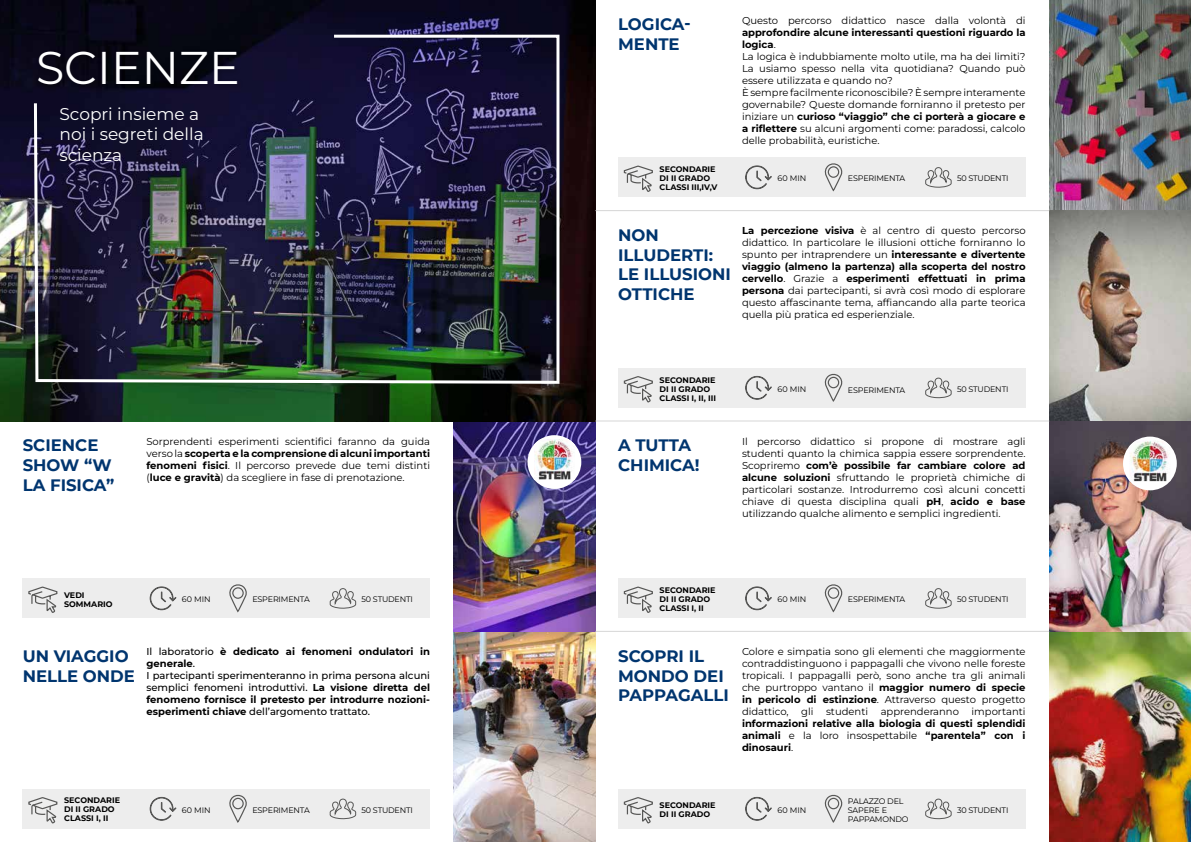
<style>
.page{position:relative;width:1191px;height:842px;background:#fff}
.page>*{position:absolute;margin:0;border:0;box-sizing:border-box;transform-origin:0 0}
.t1{font:45.9px "Montserrat";color:#fff}
.t2{font:17px/20.4px "Montserrat";color:#fff}
.t3{font:700 16.5px/19.8px "Montserrat";color:#00356f}
.t4{font:10px/12px "Montserrat";color:#000;text-align:justify}
.t5{font:700 10px/12px "Montserrat";color:#000}
.t6{font:8px/9px "Montserrat";letter-spacing:-.02em;color:#000}
.t7{font:700 8px/9px "Montserrat";color:#000}
.s1{font-weight:700}
.s2{font-weight:500}
.s3{font-weight:400}
</style>
<div class="page">
<img style="left:454px;top:631px;width:141px;height:211px">
<div style="left:23px;top:789px;width:407px;height:39px;background:#ededed"></div>
<svg style="left:28px;top:797px;width:30px;height:26px"></svg>
<svg style="left:149px;top:796px;width:28px;height:25px"></svg>
<svg style="left:229px;top:794px;width:18px;height:29px"></svg>
<svg style="left:329px;top:798px;width:28px;height:22px"></svg>
<img style="left:454px;top:421px;width:141px;height:210px">
<div style="left:23px;top:579px;width:407px;height:39px;background:#ededed"></div>
<svg style="left:28px;top:586px;width:30px;height:27px"></svg>
<svg style="left:149px;top:586px;width:28px;height:25px"></svg>
<svg style="left:229px;top:584px;width:18px;height:29px"></svg>
<svg style="left:329px;top:588px;width:28px;height:21px"></svg>
<div style="left:527px;top:435px;width:54px;height:54px;background:#fff;border-radius:50%"></div>
<img style="left:534px;top:439px;width:41px;height:41px">
<img style="left:1049px;top:0;width:142px;height:210px">
<div style="left:618px;top:158px;width:407px;height:39px;background:#ededed"></div>
<svg style="left:623px;top:165px;width:30px;height:27px"></svg>
<svg style="left:745px;top:165px;width:27px;height:25px"></svg>
<svg style="left:824px;top:163px;width:19px;height:29px"></svg>
<svg style="left:925px;top:167px;width:27px;height:21px"></svg>
<svg style="left:1049px;top:210px;width:142px;height:211px;background:#a8a29a"></svg>
<div style="left:618px;top:368px;width:407px;height:40px;background:#ededed"></div>
<svg style="left:623px;top:376px;width:30px;height:26px"></svg>
<svg style="left:745px;top:375px;width:27px;height:25px"></svg>
<svg style="left:824px;top:373px;width:19px;height:29px"></svg>
<svg style="left:925px;top:377px;width:27px;height:22px"></svg>
<img style="left:0;top:0;width:595px;height:421px">
<svg style="left:331px;top:33px;width:230px;height:67px;background:#242043"></svg>
<img style="left:32px;top:100px;width:530px;height:285px">
<div style="left:35px;top:49px;width:209px;height:42px;background:#000;opacity:.33"></div>
<img style="left:1049px;top:631px;width:142px;height:211px">
<div style="left:618px;top:789px;width:407px;height:39px;background:#ededed"></div>
<svg style="left:623px;top:797px;width:30px;height:26px"></svg>
<svg style="left:745px;top:796px;width:27px;height:25px"></svg>
<svg style="left:824px;top:794px;width:19px;height:29px"></svg>
<svg style="left:925px;top:798px;width:27px;height:22px"></svg>
<img style="left:1049px;top:421px;width:142px;height:210px">
<div style="left:618px;top:579px;width:407px;height:39px;background:#ededed"></div>
<svg style="left:623px;top:586px;width:30px;height:27px"></svg>
<svg style="left:745px;top:586px;width:27px;height:25px"></svg>
<svg style="left:824px;top:584px;width:19px;height:29px"></svg>
<svg style="left:925px;top:588px;width:27px;height:21px"></svg>
<div style="left:1123px;top:437px;width:53px;height:53px;background:#fff;border-radius:50%"></div>
<img style="left:1129px;top:440px;width:41px;height:41px">
<hr style="left:595px;top:210px;width:454px;height:1px;background:#d6d6d6">
<hr style="left:595px;top:421px;width:454px;height:1px;background:#d6d6d6">
<hr style="left:595px;top:631px;width:454px;height:1px;background:#d6d6d6">
<h1 class="t1" style="left:36px;top:36px;width:205px">SCIENZE</h1>
<h2 class="t2" style="left:59px;top:103px;width:146px">Scopri insieme a noi i segreti della scienza</h2>
<h3 class="t3" style="left:618px;top:14px;width:74px">LOGICA-<br>MENTE</h3>
<p class="t4" style="left:742px;top:14px;width:285px">Questo percorso didattico nasce dalla volontà di</p>
<p class="t4" style="left:742px;top:26px;width:285px;text-align:left"><span class="s1">approfondire alcune interessanti questioni riguardo la logica</span>.<br>La logica è indubbiamente molto utile, ma ha dei limiti?<br>La usiamo spesso nella vita quotidiana? Quando può essere utilizzata e quando no?<br>È sempre facilmente riconoscibile? È sempre interamente governabile? Queste domande forniranno il pretesto per iniziare un <span class="s1">curioso “viaggio” che ci porterà a giocare e a riflettere</span> su alcuni argomenti come: paradossi, calcolo delle probabilità, euristiche.</p>
<p class="t6" style="left:957px;top:174px;width:53px">50 STUDENTI</p>
<p class="t7" style="left:659px;top:164px;width:59px">SECONDARIE<br>DI II GRADO<br>CLASSI III,IV,V</p>
<p class="t6" style="left:777px;top:174px;width:30px">60 MIN</p>
<p class="t6" style="left:848px;top:174px;width:59px">ESPERIMENTA</p>
<h3 class="t3" style="left:618px;top:224px;width:114px">NON<br>ILLUDERTI:<br>LE ILLUSIONI<br>OTTICHE</h3>
<p class="t4" style="left:742px;top:224px;width:285px"><span class="s1">La percezione visiva</span> è al centro di questo percorso didattico. In particolare le illusioni ottiche forniranno lo spunto per intraprendere un <span class="s1">interessante e divertente viaggio (almeno la partenza) alla scoperta del nostro cervello</span>. Grazie a <span class="s1">esperimenti effettuati in prima persona</span> dai partecipanti, si avrà così modo di esplorare questo affascinante tema, affiancando alla parte teorica quella più pratica ed esperienziale.</p>
<p class="t7" style="left:659px;top:375px;width:58px">SECONDARIE<br>DI II GRADO<br>CLASSI I, II, III</p>
<p class="t6" style="left:777px;top:384px;width:30px">60 MIN</p>
<p class="t6" style="left:848px;top:385px;width:59px">ESPERIMENTA</p>
<p class="t6" style="left:957px;top:384px;width:53px">50 STUDENTI</p>
<h3 class="t3" style="left:23px;top:435px;width:93px">SCIENCE<br>SHOW “W<br>LA FISICA”</h3>
<p class="t4" style="left:146px;top:435px;width:285px">Sorprendenti esperimenti scientifici faranno da guida verso la <span class="s1">scoperta e la comprensione di alcuni importanti fenomeni fisici</span>. Il percorso prevede due temi distinti (<span class="s1">luce e gravità</span>) da scegliere in fase di prenotazione.</p>
<h3 class="t3" style="left:618px;top:435px;width:83px">A TUTTA<br>CHIMICA!</h3>
<p class="t4" style="left:742px;top:435px;width:285px">Il percorso didattico si propone di mostrare agli studenti quanto la chimica sappia essere sorprendente.<br>Scopriremo <span class="s1">com’è possibile far cambiare colore ad alcune soluzioni</span> sfruttando le proprietà chimiche di particolari sostanze. Introdurremo così alcuni concetti chiave di questa disciplina quali <span class="s1">pH</span>, <span class="s1">acido e base </span>utilizzando qualche alimento e semplici ingredienti.</p>
<p class="t7" style="left:64px;top:590px;width:50px">VEDI<br>SOMMARIO</p>
<p class="t6" style="left:182px;top:595px;width:30px">60 MIN</p>
<p class="t6" style="left:252px;top:595px;width:59px">ESPERIMENTA</p>
<p class="t6" style="left:361px;top:595px;width:53px">50 STUDENTI</p>
<p class="t7" style="left:659px;top:585px;width:57px">SECONDARIE<br>DI II GRADO<br>CLASSI I, II</p>
<p class="t6" style="left:777px;top:595px;width:30px">60 MIN</p>
<p class="t6" style="left:848px;top:595px;width:59px">ESPERIMENTA</p>
<p class="t6" style="left:957px;top:595px;width:53px">50 STUDENTI</p>
<h3 class="t3" style="left:23px;top:645px;width:114px">UN VIAGGIO<br>NELLE ONDE</h3>
<p class="t5" style="left:146px;top:645px;width:285px"><span class="s2">Il laboratorio</span> è dedicato ai fenomeni ondulatori in generale<span class="s2">.<br>I partecipanti sperimenteranno in prima persona alcuni semplici fenomeni introduttivi.</span> La visione diretta del fenomeno fornisce il pretesto per introdurre nozioni&shy;esperimenti chiave <span class="s2">dell’argomento trattato.</span></p>
<h3 class="t3" style="left:618px;top:645px;width:112px">SCOPRI IL<br>MONDO DEI<br>PAPPAGALLI</h3>
<p class="t4" style="left:742px;top:645px;width:285px">Colore e simpatia sono gli elementi che maggiormente contraddistinguono i pappagalli che vivono nelle foreste tropicali. I pappagalli però, sono anche tra gli animali che purtroppo vantano il <span class="s1">maggior numero di specie in pericolo di estinzione</span>. Attraverso questo progetto didattico,</p>
<p class="t4" style="left:801px;top:705px;width:14px">gli</p>
<p class="t4" style="left:826px;top:705px;width:43px">studenti</p>
<p class="t4" style="left:880px;top:705px;width:80px">apprenderanno</p>
<p class="t4" style="left:971px;top:705px;width:55px">importanti</p>
<p class="t5" style="left:742px;top:717px;width:285px;text-align:justify">informazioni relative alla biologia di questi splendidi animali <span class="s3">e la loro insospettabile</span> “parentela” con i dinosauri<span class="s3">.</span></p>
<p class="t7" style="left:64px;top:795px;width:57px">SECONDARIE<br>DI II GRADO<br>CLASSI I, II</p>
<p class="t6" style="left:182px;top:805px;width:30px">60 MIN</p>
<p class="t6" style="left:252px;top:805px;width:59px">ESPERIMENTA</p>
<p class="t6" style="left:361px;top:805px;width:53px">50 STUDENTI</p>
<p class="t7" style="left:659px;top:800px;width:57px">SECONDARIE<br>DI II GRADO</p>
<p class="t6" style="left:777px;top:805px;width:30px">60 MIN</p>
<p class="t6" style="left:848px;top:796px;width:62px">PALAZZO DEL<br>SAPERE E<br>PAPPAMONDO</p>
<p class="t6" style="left:957px;top:805px;width:53px">30 STUDENTI</p>
</div>
